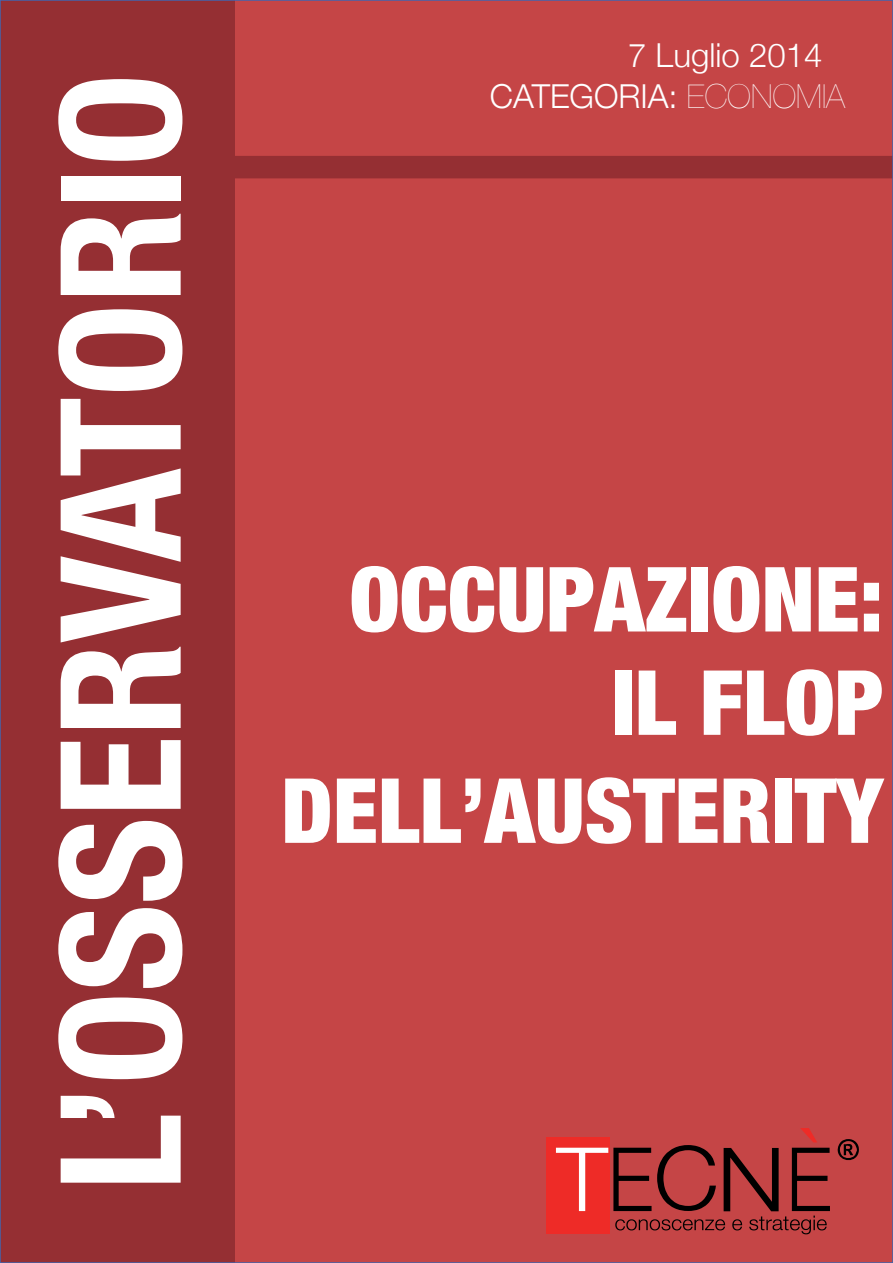
<style>
.page{position:relative;width:893px;height:1263px;background:#c54546}
.page>*{position:absolute;margin:0;border:0;box-sizing:border-box;transform-origin:0 0}
.t1{font:700 condensed 168px "Helvetica Neue";color:#fff}
.t2{font:900 condensed 90px/105.6px "Helvetica Neue";color:#fff;text-align:right}
.t3{font:300 33px/41.1px "Helvetica Neue";color:#fff}
.s1{font-weight:200}
</style>
<div class="page">
<div style="left:0;top:0;width:235px;height:1263px;background:#952f33"></div>
<div style="left:233px;top:156px;width:660px;height:22px;background:#952f33"></div>
<div style="left:547px;top:1137px;width:63px;height:96px;background:#ee2b27"></div>
<svg style="left:556px;top:1128px;width:274px;height:106px"></svg>
<svg style="left:837px;top:1139px;width:22px;height:22px"></svg>
<h1 class="t1" style="left:-19px;top:1191px;width:1119px;rotate:-90deg">L’OSSERVATORIO</h1>
<p class="t3" style="left:490px;top:33px;width:357px;text-indent:138px">7 Luglio 2014<br>CATEGORIA: <span class="s1">ECONOMIA</span></p>
<p class="t2" style="left:281px;top:542px;width:603px">OCCUPAZIONE:<br>IL FLOP<br>DELL’AUSTERITY</p>
</div>
